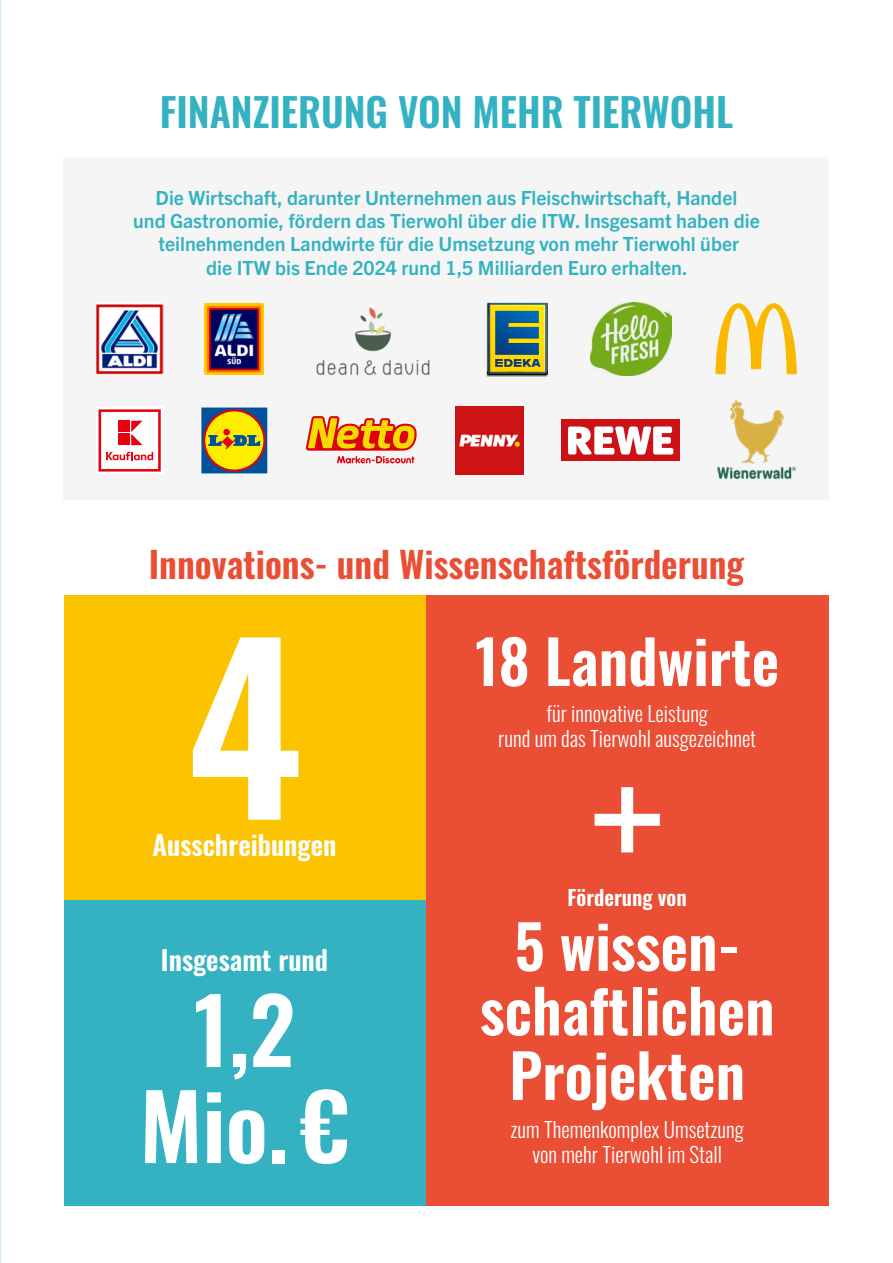
<style>
.page{position:relative;width:893px;height:1263px;background:#fff}
.page>*{position:absolute;margin:0;border:0;box-sizing:border-box;transform-origin:0 0}
.t1{font:600 225px "Oswald";color:#fff}
.t2{font:600 90px/96px "Oswald";color:#fff;text-align:center}
.t3{font:600 60px/64.5px "Oswald";color:#fff;text-align:center}
.t4{font:600 39.3px "Oswald";color:#34b2c1}
.t5{font:600 36px "Oswald";color:#ea4e34}
.t6{font:600 27px "Oswald";color:#fff}
.t7{font:300 21px/25.2px "Oswald";color:#fff;text-align:center}
.t8{font:600 21px "Oswald";color:#fff}
.t9{font:700 19.5px/23.4px "Trade Gothic Next LT Pro";color:#34b2c1;text-align:center}
</style>
<div class="page">
<div style="left:425px;top:595px;width:404px;height:610px;background:#ea4e34"></div>
<div style="left:64px;top:595px;width:361px;height:305px;background:#fcc300"></div>
<div style="left:64px;top:900px;width:361px;height:305px;background:#34b2c1"></div>
<div style="left:621px;top:787px;width:12px;height:65px;background:#fff"></div>
<div style="left:595px;top:814px;width:65px;height:12px;background:#fff"></div>
<div style="left:64px;top:157px;width:765px;height:343px;background:#f5f5f5"></div>
<img style="left:316px;top:307px;width:114px;height:69px">
<svg style="left:715px;top:303px;width:82px;height:71px"></svg>
<img style="left:717px;top:400px;width:79px;height:80px">
<img style="left:486px;top:302px;width:62px;height:75px">
<img style="left:487px;top:372px;width:53px;height:4px">
<img style="left:486px;top:302px;width:8px;height:48px">
<img style="left:540px;top:328px;width:8px;height:49px">
<svg style="left:488px;top:303px;width:59px;height:71px"></svg>
<img style="left:489px;top:305px;width:57px;height:68px">
<img style="left:96px;top:304px;width:68px;height:70px">
<svg style="left:98px;top:409px;width:1px;height:63px"></svg>
<svg style="left:99px;top:409px;width:62px;height:63px"></svg>
<svg style="left:201px;top:407px;width:67px;height:67px;background:#9f9b41"></svg>
<img style="left:456px;top:407px;width:67px;height:67px">
<div style="left:561px;top:420px;width:119px;height:41px;background:#cc1216"></div>
<svg style="left:568px;top:426px;width:105px;height:28px"></svg>
<img style="left:590px;top:302px;width:82px;height:73px">
<img style="left:205px;top:303px;width:59px;height:71px">
<svg style="left:306px;top:416px;width:111px;height:47px"></svg>
<h3 class="t4" style="left:160px;top:91px;width:575px">FINANZIERUNG VON MEHR TIERWOHL</h3>
<p class="t9" style="left:133px;top:184px;width:628px">Die Wirtschaft, darunter Unternehmen aus Fleischwirtschaft, Handel<br>und Gastronomie, fördern das Tierwohl über die ITW. Insgesamt haben die teilnehmenden Landwirte für die Umsetzung von mehr Tierwohl über<br>die ITW bis Ende 2024 rund 1,5 Milliarden Euro erhalten.</p>
<h3 class="t5" style="left:149px;top:546px;width:597px">Innovations- und Wissenschaftsförderung</h3>
<h1 class="t1" style="left:187px;top:610px;width:117px">4</h1>
<h3 class="t6" style="left:153px;top:831px;width:185px">Ausschreibungen</h3>
<h3 class="t6" style="left:161px;top:946px;width:169px">Insgesamt rund</h3>
<h2 class="t2" style="left:140px;top:988px;width:211px">1,2<br>Mio.€</h2>
<h3 class="t3" style="left:475px;top:633px;width:305px">18 Landwirte</h3>
<p class="t7" style="left:498px;top:698px;width:259px">für innovative Leistung<br>rund um das Tierwohl ausgezeichnet</p>
<p class="t8" style="left:567px;top:887px;width:121px">Förderung von</p>
<h3 class="t3" style="left:480px;top:918px;width:296px">5 wissen&shy;schaftlichen<br>Projekten</h3>
<p class="t7" style="left:511px;top:1114px;width:235px">zum Themenkomplex Umsetzung von mehr Tierwohl im Stall</p>
</div>
